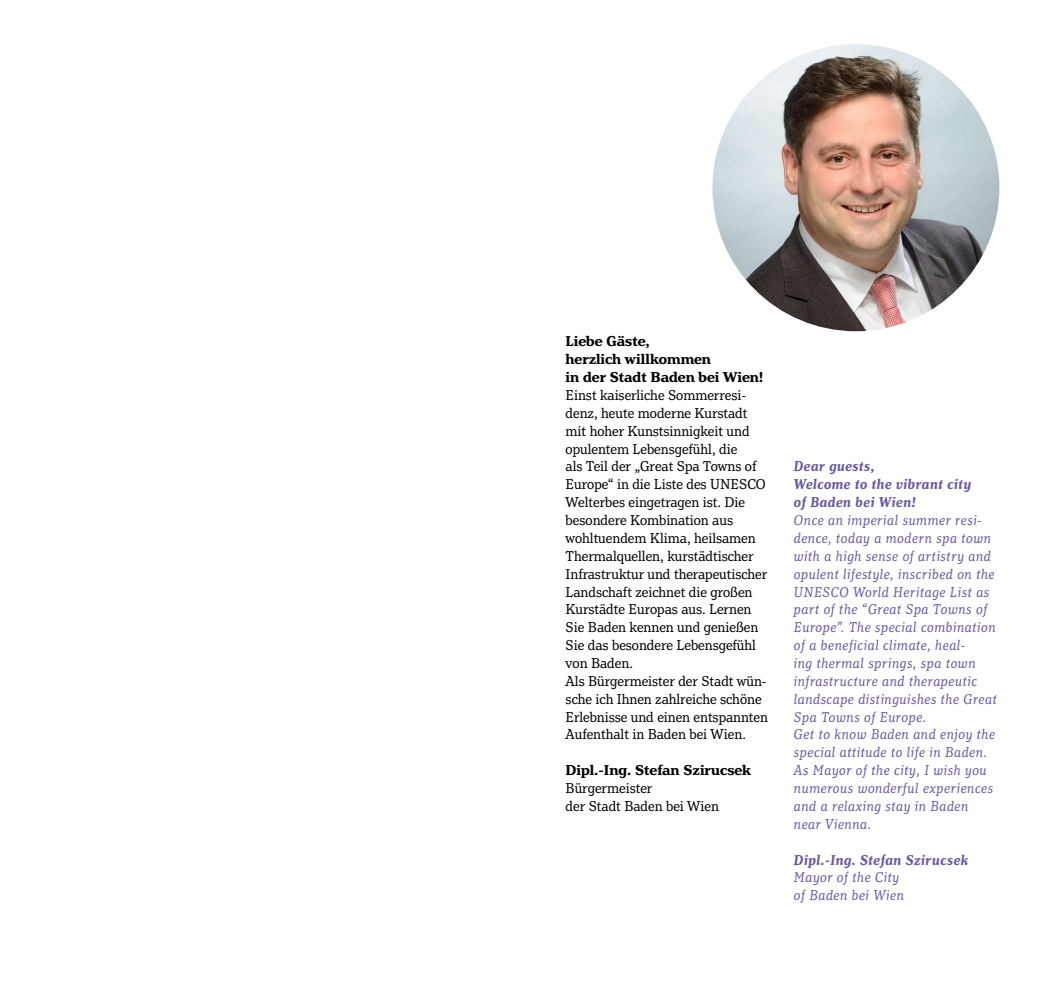
<style>
.page{position:relative;width:1042px;height:993px;background:#fff}
.page>*{position:absolute;margin:0;border:0;box-sizing:border-box;transform-origin:0 0}
.t1{font:condensed 15.05px/17.8px "Henriette";color:#000}
.t2{font:italic condensed 15.05px/17.8px "Henriette";letter-spacing:.04em;color:#6859a2}
.t3{font:700 15.05px/17.8px "Henriette";color:#000}
.t4{font:italic 700 condensed 15.05px/17.8px "Henriette";letter-spacing:.04em;color:#6859a2}
</style>
<div class="page">
<img style="left:712px;top:44px;width:287px;height:287px;border-radius:143px">
<p class="t3" style="left:566px;top:332px;width:199px">Liebe Gäste,<br>herzlich willkommen<br>in der Stadt Baden bei Wien!</p>
<p class="t1" style="left:566px;top:386px;width:204px">Einst kaiserliche Sommerresi&shy;denz, heute moderne Kurstadt mit hoher Kunstsinnigkeit und opulentem Lebensgefühl, die<br>als Teil der „Great Spa Towns of<br>Europe“ in die Liste des UNESCO<br>Welterbes eingetragen ist. Die besondere Kombination aus wohltuendem Klima, heilsamen<br>Thermalquellen, kurstädtischer<br>Infrastruktur und therapeutischer<br>Landschaft zeichnet die großen<br>Kurstädte Europas aus. Lernen<br>Sie Baden kennen und genießen<br>Sie das besondere Lebensgefühl von Baden.<br>Als Bürgermeister der Stadt wün&shy;sche ich Ihnen zahlreiche schöne<br>Erlebnisse und einen entspannten<br>Aufenthalt in Baden bei Wien.</p>
<p class="t3" style="left:566px;top:761px;width:187px">Dipl.-Ing. Stefan Szirucsek</p>
<p class="t1" style="left:566px;top:779px;width:155px">Bürgermeister<br>der Stadt Baden bei Wien</p>
<p class="t4" style="left:794px;top:458px;width:179px">Dear guests,<br>Welcome to the vibrant city of Baden bei Wien!</p>
<p class="t2" style="left:794px;top:511px;width:204px">Once an imperial summer resi&shy;dence, today a modern spa town with a high sense of artistry and opulent lifestyle, inscribed on the<br>UNESCO World Heritage List as part of the “Great Spa Towns of<br>Europe”. The special combination of a beneficial climate, heal-<br>ing thermal springs, spa town infrastructure and therapeutic landscape distinguishes the Great<br>Spa Towns of Europe.<br>Get to know Baden and enjoy the special attitude to life in Baden.<br>As Mayor of the city, I wish you numerous wonderful experiences and a relaxing stay in Baden near Vienna.</p>
<p class="t4" style="left:794px;top:851px;width:176px">Dipl.-Ing. Stefan Szirucsek</p>
<p class="t2" style="left:794px;top:868px;width:112px">Mayor of the City of Baden bei Wien</p>
</div>
